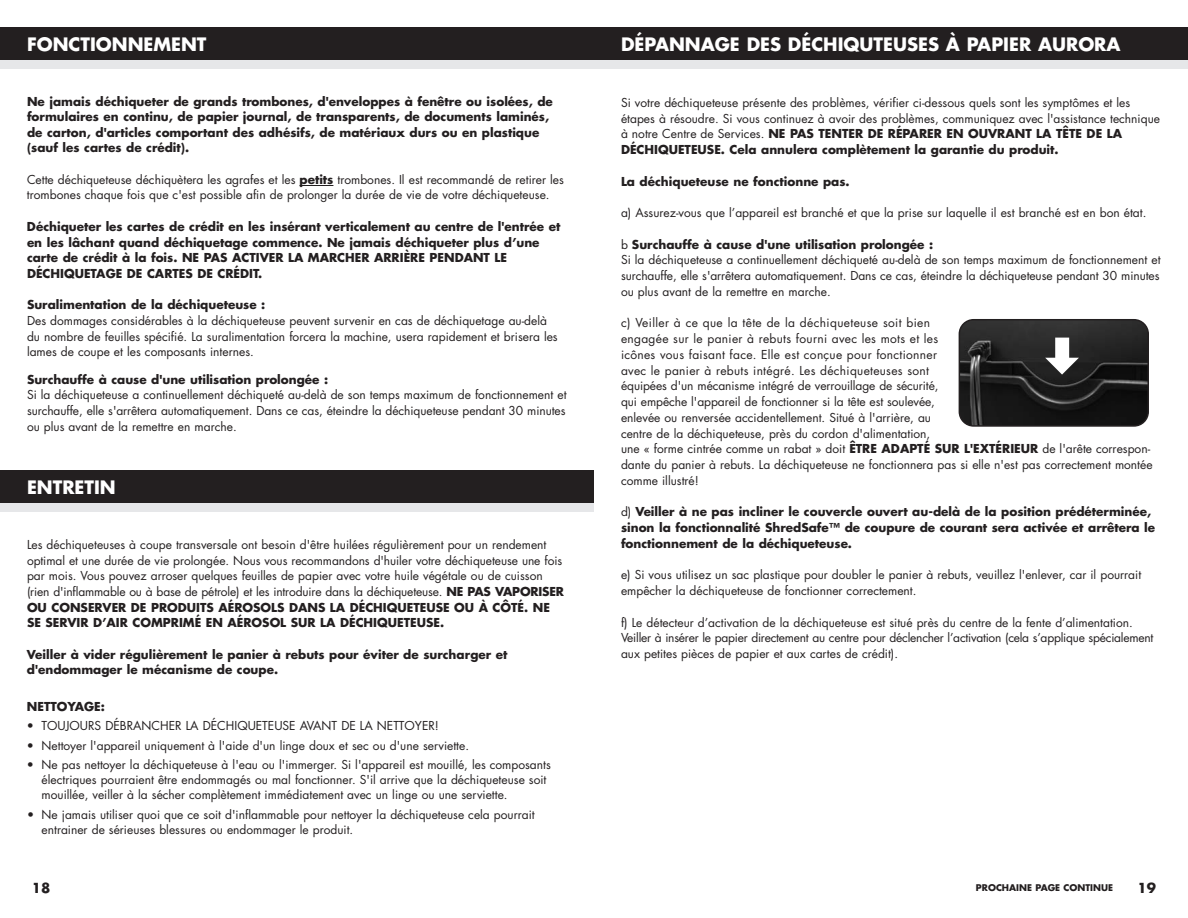
<style>
.page{position:relative;width:1188px;height:918px;background:#fff}
.page>*{position:absolute;margin:0;border:0;box-sizing:border-box;transform-origin:0 0}
.t1{font:700 18px "Futura";color:#fff}
.t2{font:700 13.5px "Futura";color:#231f20}
.t3{font:12px/15.8px "Futura";color:#231f20}
.t4{font:700 12px/15.6px "Futura";color:#231f20}
.t5{font:700 9px "Futura";color:#231f20}
.s1{font-weight:700}
.s2{font-weight:400}
</style>
<div class="page">
<div style="left:0;top:480px;width:594px;height:32px;background:#e6e7e9"></div>
<div style="left:0;top:470px;width:594px;height:33px;background:#231f20"></div>
<div style="left:594px;top:37px;width:594px;height:32px;background:#e6e7e9"></div>
<div style="left:594px;top:27px;width:594px;height:32px;background:#231f20"></div>
<div style="left:0;top:37px;width:594px;height:32px;background:#e6e7e9"></div>
<div style="left:0;top:27px;width:594px;height:32px;background:#231f20"></div>
<hr style="left:300px;top:185px;width:33px;height:1px;background:#231f20">
<svg style="left:959px;top:319px;width:190px;height:108px"></svg>
<h1 class="t1" style="left:27px;top:36px;width:181px">FONCTIONNEMENT</h1>
<p class="t4" style="left:27px;top:94px;width:527px">Ne jamais déchiqueter de grands trombones, d'enveloppes à fenêtre ou isolées, de formulaires en continu, de papier journal, de transparents, de documents laminés, de carton, d'articles comportant des adhésifs, de matériaux durs ou en plastique (sauf les cartes de crédit).</p>
<p class="t3" style="left:27px;top:172px;width:538px">Cette déchiqueteuse déchiquètera les agrafes et les <span class="s1">petits</span> trombones. Il est recommandé de retirer les trombones chaque fois que c'est possible afin de prolonger la durée de vie de votre déchiqueteuse.</p>
<p class="t4" style="left:27px;top:220px;width:535px">Déchiqueter les cartes de crédit en les insérant verticalement au centre de l'entrée et en les lâchant quand déchiquetage commence. Ne jamais déchiqueter plus d’une carte de crédit à la fois. NE PAS ACTIVER LA MARCHER ARRIÈRE PENDANT LE DÉCHIQUETAGE DE CARTES DE CRÉDIT.</p>
<p class="t4" style="left:27px;top:298px;width:240px">Suralimentation de la déchiqueteuse :</p>
<p class="t3" style="left:27px;top:314px;width:532px">Des dommages considérables à la déchiqueteuse peuvent survenir en cas de déchiquetage au-delà du nombre de feuilles spécifié. La suralimentation forcera la machine, usera rapidement et brisera les lames de coupe et les composants internes.</p>
<p class="t4" style="left:27px;top:372px;width:303px">Surchauffe à cause d'une utilisation prolongée :</p>
<p class="t3" style="left:27px;top:388px;width:541px;text-align:justify">Si la déchiqueteuse a continuellement déchiqueté au-delà de son temps maximum de fonctionnement et surchauffe, elle s'arrêtera automatiquement. Dans ce cas, éteindre la déchiqueteuse pendant 30 minutes ou plus avant de la remettre en marche.</p>
<h1 class="t1" style="left:27px;top:479px;width:90px">ENTRETIN</h1>
<p class="t3" style="left:27px;top:538px;width:539px">Les déchiqueteuses à coupe transversale ont besoin d'être huilées régulièrement pour un rendement optimal et une durée de vie prolongée. Nous vous recommandons d'huiler votre déchiqueteuse une fois par mois. Vous pouvez arroser quelques feuilles de papier avec votre huile végétale ou de cuisson (rien d'inflammable ou à base de pétrole) et les introduire dans la déchiqueteuse. <span class="s1">NE PAS VAPORISER OU CONSERVER DE PRODUITS AÉROSOLS DANS LA DÉCHIQUETEUSE OU À CÔTÉ. NE SE SERVIR D’AIR COMPRIMÉ EN AÉROSOL SUR LA DÉCHIQUETEUSE.</span></p>
<p class="t4" style="left:27px;top:647px;width:482px">Veiller à vider régulièrement le panier à rebuts pour éviter de surcharger et d'endommager le mécanisme de coupe.</p>
<p class="t4" style="left:27px;top:699px;width:79px">NETTOYAGE:</p>
<p class="t3" style="left:27px;top:719px;width:414px">• TOUJOURS DÉBRANCHER LA DÉCHIQUETEUSE AVANT DE LA NETTOYER!</p>
<p class="t3" style="left:27px;top:738px;width:444px">• Nettoyer l'appareil uniquement à l'aide d'un linge doux et sec ou d'une serviette.</p>
<p class="t3" style="left:42px;top:758px;width:511px;line-height:15px;text-indent:-15px">• Ne pas nettoyer la déchiqueteuse à l'eau ou l'immerger. Si l'appareil est mouillé, les composants électriques pourraient être endommagés ou mal fonctionner. S'il arrive que la déchiqueteuse soit mouillée, veiller à la sécher complètement immédiatement avec un linge ou une serviette.</p>
<p class="t3" style="left:42px;top:808px;width:495px;line-height:15px;text-indent:-15px">• Ne jamais utiliser quoi que ce soit d'inflammable pour nettoyer la déchiqueteuse cela pourrait entrainer de sérieuses blessures ou endommager le produit.</p>
<h1 class="t1" style="left:621px;top:36px;width:501px">DÉPANNAGE DES DÉCHIQUTEUSES À PAPIER AURORA</h1>
<p class="t3" style="left:621px;top:96px;width:541px">Si votre déchiqueteuse présente des problèmes, vérifier ci-dessous quels sont les symptômes et les étapes à résoudre. Si vous continuez à avoir des problèmes, communiquez avec l'assistance technique à notre Centre de Services. <span class="s1">NE PAS TENTER DE RÉPARER EN OUVRANT LA TÊTE DE LA DÉCHIQUETEUSE. Cela annulera complètement la garantie du produit.</span></p>
<p class="t4" style="left:621px;top:174px;width:230px">La déchiqueteuse ne fonctionne pas.</p>
<p class="t3" style="left:621px;top:206px;width:527px">a) Assurez-vous que l’appareil est branché et que la prise sur laquelle il est branché est en bon état.</p>
<p class="t3" style="left:621px;top:237px;width:541px">b <span class="s1">Surchauffe à cause d'une utilisation prolongée :<br></span>Si la déchiqueteuse a continuellement déchiqueté au-delà de son temps maximum de fonctionnement et surchauffe, elle s'arrêtera automatiquement. Dans ce cas, éteindre la déchiqueteuse pendant 30 minutes ou plus avant de la remettre en marche.</p>
<p class="t3" style="left:621px;top:316px;width:533px">c) Veiller à ce que la tête de la déchiqueteuse soit bien<br>engagée sur le panier à rebuts fourni avec les mots et les<br>icônes vous faisant face. Elle est conçue pour fonctionner<br>avec le panier à rebuts intégré. Les déchiqueteuses sont<br>équipées d'un mécanisme intégré de verrouillage de sécurité,<br>qui empêche l'appareil de fonctionner si la tête est soulevée,<br>enlevée ou renversée accidentellement. Situé à l'arrière, au<br>centre de la déchiqueteuse, près du cordon d'alimentation,<br>une « forme cintrée comme un rabat » doit <span class="s1">ÊTRE ADAPTÉ SUR L'EXTÉRIEUR</span> de l'arête correspon&shy;dante du panier à rebuts. La déchiqueteuse ne fonctionnera pas si elle n'est pas correctement montée comme illustré!</p>
<p class="t4" style="left:621px;top:505px;width:536px"><span class="s2">d)</span> Veiller à ne pas incliner le couvercle ouvert au-delà de la position prédéterminée, sinon la fonctionnalité ShredSafe™ de coupure de courant sera activée et arrêtera le fonctionnement de la déchiqueteuse.</p>
<p class="t3" style="left:621px;top:568px;width:522px">e) Si vous utilisez un sac plastique pour doubler le panier à rebuts, veuillez l'enlever, car il pourrait empêcher la déchiqueteuse de fonctionner correctement.</p>
<p class="t3" style="left:621px;top:615px;width:534px">f) Le détecteur d’activation de la déchiqueteuse est situé près du centre de la fente d’alimentation.<br>Veiller à insérer le papier directement au centre pour déclencher l’activation (cela s’applique spécialement aux petites pièces de papier et aux cartes de crédit).</p>
<p class="t2" style="left:32px;top:882px;width:20px">18</p>
<p class="t2" style="left:1138px;top:882px;width:20px">19</p>
<p class="t5" style="left:976px;top:884px;width:139px">PROCHAINE PAGE CONTINUE</p>
</div>
